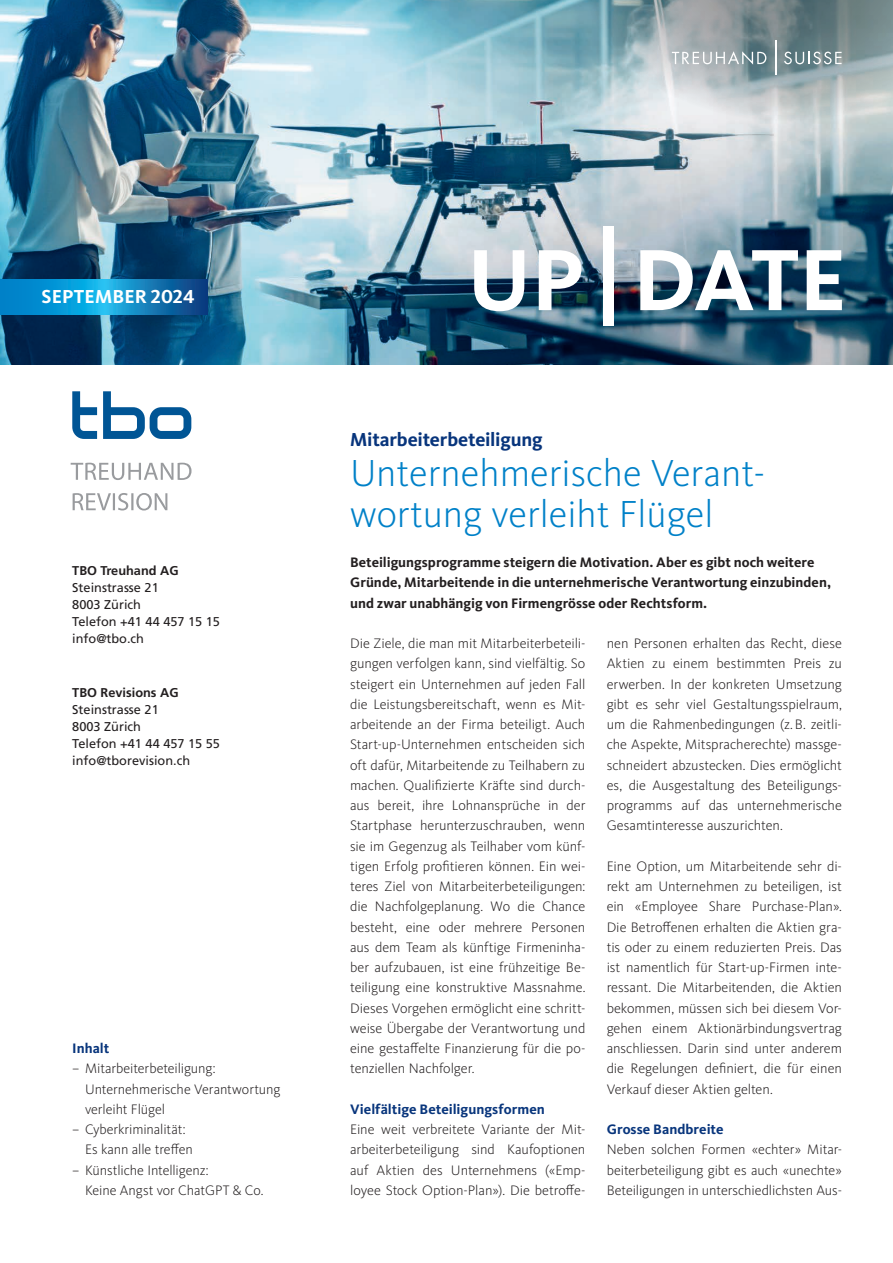
<style>
.page{position:relative;width:893px;height:1263px;background:#fff}
.page>*{position:absolute;margin:0;border:0;box-sizing:border-box;transform-origin:0 0}
.t1{font:700 90px "Kievit OT";letter-spacing:-.015em;color:#fff}
.t2{font:300 39px/40.5px "Kievit OT";color:#0081c8}
.t3{font:700 19.5px "Kievit OT";letter-spacing:-.01em;color:#08357c}
.t4{font:700 19.5px "Kievit OT";letter-spacing:.01em;color:#fff}
.t5{font:300 14.25px/20.2px "Kievit OT";letter-spacing:-.005em;color:#231f20;text-align:justify}
.t6{font:700 14.25px/20.2px "Kievit OT";color:#231f20}
.t7{font:700 14.25px "Kievit OT";color:#08357c}
.t8{font:12.75px/17px "Frutiger LT Com";color:#231f20}
.t9{font:700 12.75px "Frutiger LT Std";color:#231f20}
.s1{font-size:99px}
</style>
<div class="page">
<img style="left:0;top:0;width:893px;height:364px">
<svg style="left:0;top:279px;width:207px;height:35px;background:#0d87c5"></svg>
<svg style="left:583px;top:0;width:310px;height:122px;background:#a0b0b4"></svg>
<svg style="left:73px;top:493px;width:94px;height:17px"></svg>
<svg style="left:71px;top:463px;width:121px;height:17px"></svg>
<svg style="left:72px;top:391px;width:25px;height:48px"></svg>
<svg style="left:103px;top:391px;width:88px;height:48px"></svg>
<h3 class="t4" style="left:41px;top:285px;width:155px">SEPTEMBER 2024</h3>
<p class="t9" style="left:72px;top:563px;width:108px">TBO Treuhand AG</p>
<p class="t8" style="left:72px;top:579px;width:149px">Steinstrasse 21<br>8003 Zürich<br>Telefon +41 44 457 15 15 info@tbo.ch</p>
<p class="t9" style="left:72px;top:685px;width:108px">TBO Revisions AG</p>
<p class="t8" style="left:72px;top:701px;width:149px">Steinstrasse 21<br>8003 Zürich<br>Telefon +41 44 457 15 55 info@tborevision.ch</p>
<p class="t7" style="left:72px;top:1040px;width:38px">Inhalt</p>
<p class="t5" style="left:85px;top:1058px;width:197px;text-align:left;text-indent:-13px">– Mitarbeiterbeteiligung:<br>Unternehmerische Verantwortung verleiht Flügel</p>
<p class="t5" style="left:85px;top:1119px;width:109px;text-indent:-13px">– Cyberkriminalität:<br>Es kann alle treffen</p>
<p class="t5" style="left:85px;top:1159px;width:180px;text-indent:-13px">– Künstliche Intelligenz:<br>Keine Angst vor ChatGPT &amp; Co.</p>
<h1 class="t1" style="left:467px;top:226px;width:381px">UP <span class="s1">|</span>DATE</h1>
<h3 class="t3" style="left:350px;top:427px;width:194px">Mitarbeiterbeteiligung</h3>
<h2 class="t2" style="left:350px;top:452px;width:417px">Unternehmerische Verant&shy;wortung verleiht Flügel</h2>
<p class="t6" style="left:350px;top:552px;width:482px">Beteiligungsprogramme steigern die Motivation. Aber es gibt noch weitere<br>Gründe, Mitarbeitende in die unternehmerische Verantwortung einzubinden, und zwar unabhängig von Firmengrösse oder Rechtsform.</p>
<p class="t5" style="left:350px;top:633px;width:237px">Die Ziele, die man mit Mitarbeiterbeteili&shy;gungen verfolgen kann, sind vielfältig. So steigert ein Unternehmen auf jeden Fall die Leistungsbereitschaft, wenn es Mit&shy;arbeitende an der Firma beteiligt. Auch Start-up-Unternehmen entscheiden sich oft dafür, Mitarbeitende zu Teilhabern zu machen. Qualifizierte Kräfte sind durch&shy;aus bereit, ihre Lohnansprüche in der Startphase herunterzuschrauben, wenn sie im Gegenzug als Teilhaber vom künf&shy;tigen Erfolg profitieren können. Ein wei&shy;teres Ziel von Mitarbeiterbeteiligungen: die Nachfolgeplanung. Wo die Chance besteht, eine oder mehrere Personen aus dem Team als künftige Firmeninha&shy;ber aufzubauen, ist eine frühzeitige Be&shy;teiligung eine konstruktive Massnahme.<br>Dieses Vorgehen ermöglicht eine schritt&shy;weise Übergabe der Verantwortung und eine gestaffelte Finanzierung für die po&shy;tenziellen Nachfolger.</p>
<p class="t7" style="left:350px;top:1100px;width:196px">Vielfältige Beteiligungsformen</p>
<p class="t5" style="left:350px;top:1119px;width:237px">Eine weit verbreitete Variante der Mit&shy;arbeiterbeteiligung sind Kaufoptionen auf Aktien des Unternehmens («Emp&shy;loyee Stock Option-Plan»). Die betroffe-</p>
<p class="t5" style="left:607px;top:633px;width:237px">nen Personen erhalten das Recht, diese Aktien zu einem bestimmten Preis zu erwerben. In der konkreten Umsetzung gibt es sehr viel Gestaltungsspielraum, um die Rahmenbedingungen (z.B. zeitli&shy;che Aspekte, Mitspracherechte) massge&shy;schneidert abzustecken. Dies ermöglicht es, die Ausgestaltung des Beteiligungs&shy;programms auf das unternehmerische Gesamtinteresse auszurichten.</p>
<p class="t5" style="left:607px;top:856px;width:237px">Eine Option, um Mitarbeitende sehr di&shy;rekt am Unternehmen zu beteiligen, ist ein «Employee Share Purchase-Plan».<br>Die Betroffenen erhalten die Aktien gra&shy;tis oder zu einem reduzierten Preis. Das ist namentlich für Start-up-Firmen inte&shy;ressant. Die Mitarbeitenden, die Aktien bekommen, müssen sich bei diesem Vor&shy;gehen einem Aktionärbindungsvertrag anschliessen. Darin sind unter anderem die Regelungen definiert, die für einen Verkauf dieser Aktien gelten.</p>
<p class="t7" style="left:607px;top:1121px;width:118px">Grosse Bandbreite</p>
<p class="t5" style="left:607px;top:1139px;width:237px">Neben solchen Formen «echter» Mitar&shy;beiterbeteiligung gibt es auch «unechte» Beteiligungen in unterschiedlichsten Aus-</p>
</div>
